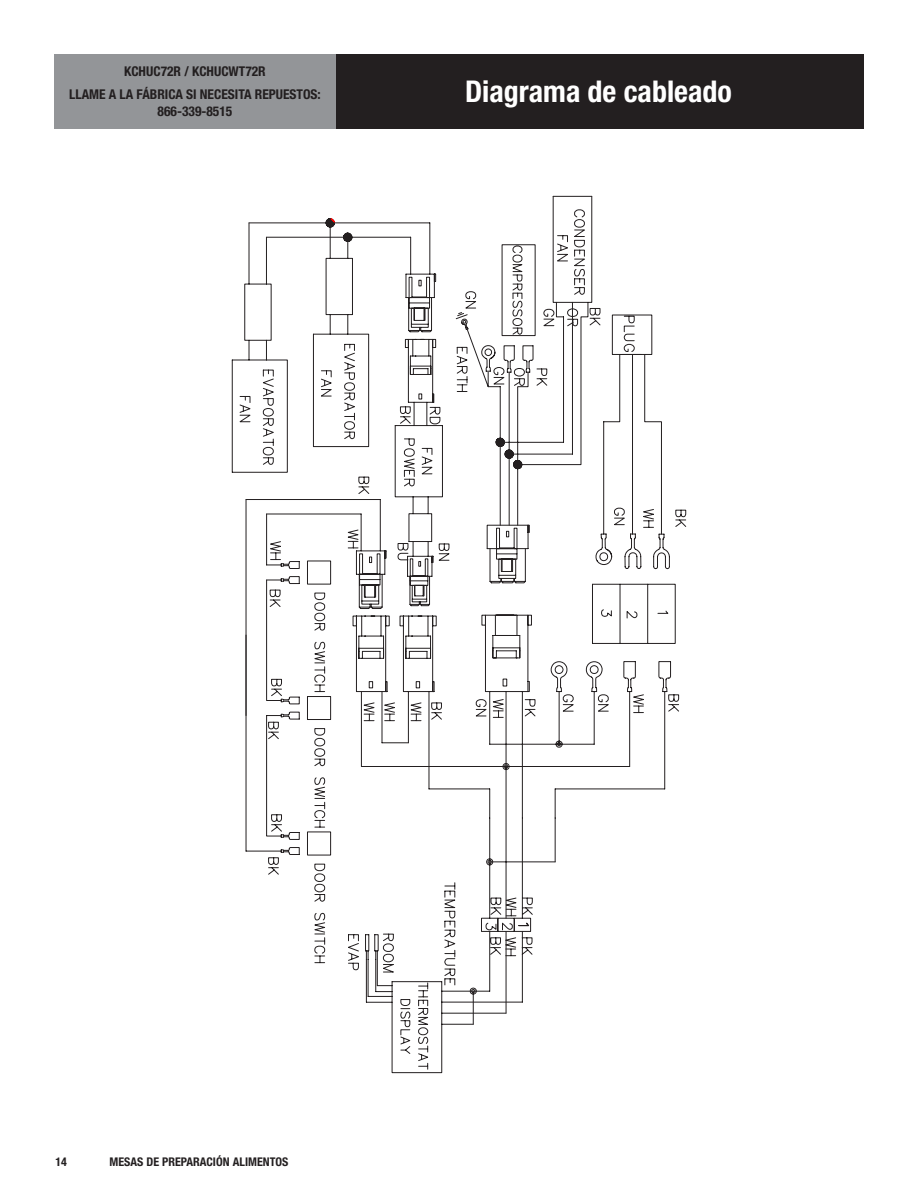
<style>
.page{position:relative;width:918px;height:1188px;background:#fff}
.page>*{position:absolute;margin:0;border:0;box-sizing:border-box;transform-origin:0 0}
.t1{font:700 condensed 30px "Helvetica Neue LT Std";color:#fff}
.t2{font:700 condensed 13.5px "Helvetica Neue LT Std";color:#231f20}
.t3{font:700 condensed 12px "Helvetica Neue LT Std";color:#231f20}
</style>
<div class="page">
<div style="left:333px;top:54px;width:531px;height:74px;background:#231f20"></div>
<div style="left:54px;top:54px;width:282px;height:74px;background:#939598"></div>
<svg style="left:232px;top:196px;width:455px;height:877px"></svg>
<svg style="left:592px;top:209px;width:9px;height:370px"></svg>
<svg style="left:245px;top:196px;width:347px;height:829px"></svg>
<svg style="left:245px;top:218px;width:164px;height:745px"></svg>
<svg style="left:329px;top:218px;width:6px;height:6px"></svg>
<svg style="left:343px;top:232px;width:10px;height:10px"></svg>
<p class="t2" style="left:124px;top:63px;width:143px">KCHUC72R / KCHUCWT72R</p>
<p class="t2" style="left:69px;top:86px;width:253px">LLAME A LA FÁBRICA SI NECESITA REPUESTOS:</p>
<p class="t2" style="left:158px;top:103px;width:76px">866-339-8515</p>
<p class="t1" style="left:465px;top:73px;width:268px">Diagrama de cableado</p>
<p class="t3" style="left:56px;top:1154px;width:13px">14</p>
<p class="t3" style="left:110px;top:1154px;width:180px">MESAS DE PREPARACIÓN ALIMENTOS</p>
</div>
